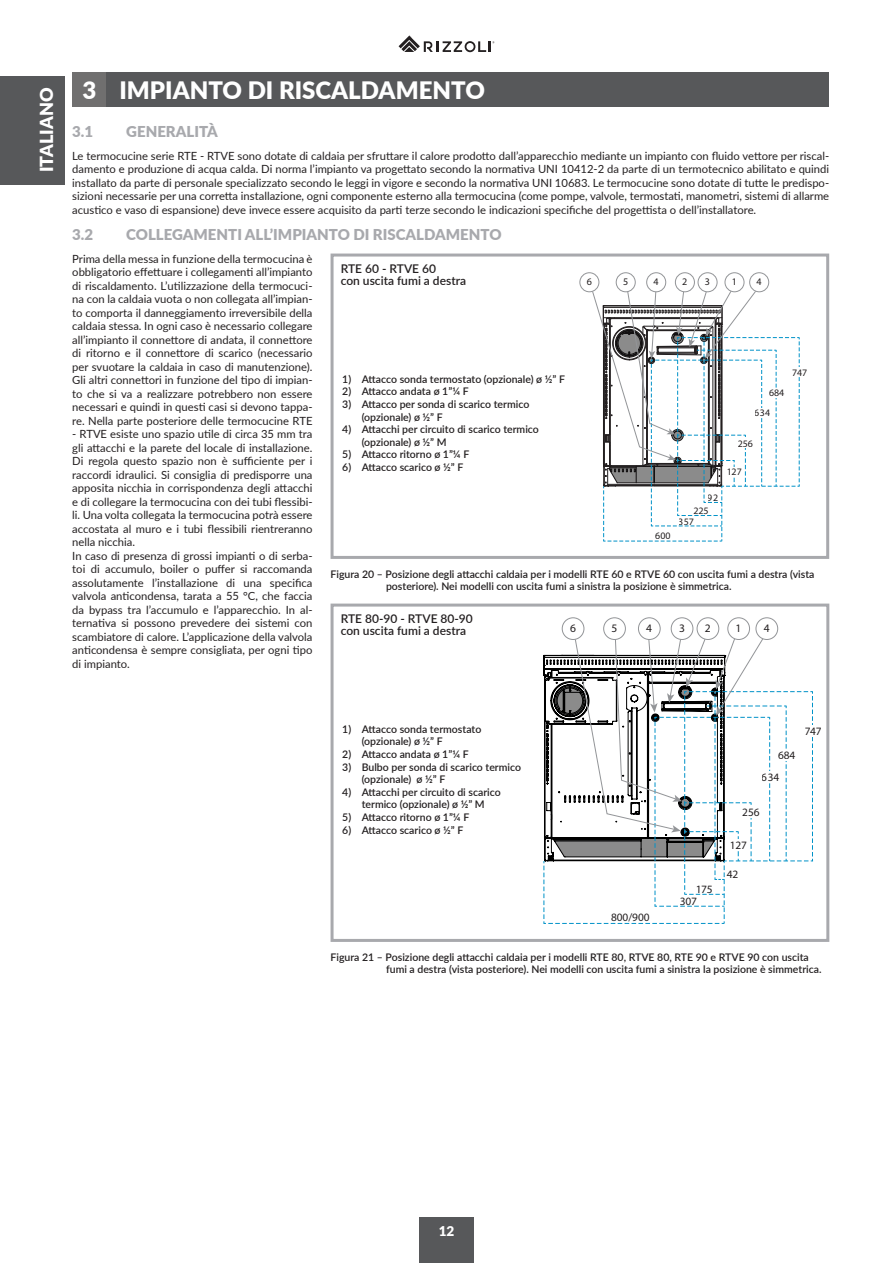
<style>
.page{position:relative;width:893px;height:1263px;background:#fff}
.page>*{position:absolute;margin:0;border:0;box-sizing:border-box;transform-origin:0 0}
.t1{font:900 24px "Lato";color:#fff}
.t2{font:900 18px "Lato";color:#fff}
.t3{font:900 15px "Lato";color:#a8a9ad}
.t4{font:900 13.5px "Lato";color:#fff}
.t5{font:600 12px "Lato";color:#231f20}
.t6{font:11.4px "Frutiger";color:#231f20}
.Normale{font:11.25px/13.5px "Lato";color:#231f20;text-align:justify}
.t7{font:11.25px/12.1px "Frutiger";color:#231f20}
.t8{font:600 10.5px/12.6px "Lato";color:#231f20}
.t9{font:10.05px "Frutiger";color:#231f20}
.t10{font:9.9px/10.6px "Frutiger";color:#231f20}
</style>
<div class="page">
<div style="left:0;top:76px;width:64px;height:108px;background:#57585a"></div>
<div style="left:419px;top:1217px;width:54px;height:46px;background:#57585a"></div>
<svg style="left:399px;top:36px;width:95px;height:16px"></svg>
<div style="left:72px;top:72px;width:35px;height:34px;background:#706f6f"></div>
<div style="left:107px;top:72px;width:722px;height:34px;background:#57585a"></div>
<div style="left:331px;top:254px;width:498px;height:305px;border:3px solid #a8a9ad"></div>
<div style="left:579px;top:272px;width:20px;height:20px;border:1px solid #939598;border-radius:50%"></div>
<div style="left:616px;top:272px;width:20px;height:20px;border:1px solid #939598;border-radius:50%"></div>
<div style="left:675px;top:272px;width:20px;height:20px;border:1px solid #939598;border-radius:50%"></div>
<div style="left:698px;top:272px;width:19px;height:20px;border:1px solid #939598;border-radius:50%"></div>
<div style="left:725px;top:272px;width:19px;height:20px;border:1px solid #939598;border-radius:50%"></div>
<div style="left:749px;top:272px;width:20px;height:20px;border:1px solid #939598;border-radius:50%"></div>
<div style="left:646px;top:272px;width:20px;height:20px;border:1px solid #939598;border-radius:50%"></div>
<svg style="left:592px;top:290px;width:208px;height:252px"></svg>
<div style="left:331px;top:604px;width:498px;height:338px;border:3px solid #a8a9ad"></div>
<div style="left:562px;top:617px;width:22px;height:23px;border:1px solid #939598;border-radius:50%"></div>
<div style="left:603px;top:617px;width:23px;height:23px;border:1px solid #939598;border-radius:50%"></div>
<div style="left:671px;top:617px;width:22px;height:23px;border:1px solid #939598;border-radius:50%"></div>
<div style="left:697px;top:617px;width:22px;height:23px;border:1px solid #939598;border-radius:50%"></div>
<div style="left:727px;top:617px;width:23px;height:23px;border:1px solid #939598;border-radius:50%"></div>
<div style="left:755px;top:617px;width:23px;height:23px;border:1px solid #939598;border-radius:50%"></div>
<div style="left:638px;top:617px;width:23px;height:23px;border:1px solid #939598;border-radius:50%"></div>
<svg style="left:543px;top:638px;width:270px;height:286px"></svg>
<div style="left:728px;top:839px;width:21px;height:11px;background:#fff"></div>
<div style="left:760px;top:771px;width:21px;height:12px;background:#fff"></div>
<div style="left:741px;top:806px;width:20px;height:12px;background:#fff"></div>
<div style="left:803px;top:725px;width:20px;height:12px;background:#fff"></div>
<div style="left:777px;top:749px;width:20px;height:11px;background:#fff"></div>
<h2 class="t2" style="left:33px;top:172px;width:86px;rotate:-90deg">ITALIANO</h2>
<p class="t1" style="left:83px;top:72px;width:15px">3</p>
<p class="t1" style="left:119px;top:72px;width:367px">IMPIANTO DI RISCALDAMENTO</p>
<p class="t3" style="left:72px;top:120px;width:22px">3.1</p>
<p class="t3" style="left:126px;top:120px;width:93px">GENERALITÀ</p>
<p class="Normale" style="left:72px;top:148px;width:758px">Le termocucine serie RTE - RTVE sono dotate di caldaia per sfruttare il calore prodotto dall’apparecchio mediante un impianto con fluido vettore per riscal&shy;damento e produzione di acqua calda. Di norma l’impianto va progettato secondo la normativa UNI 10412-2 da parte di un termotecnico abilitato e quindi installato da parte di personale specializzato secondo le leggi in vigore e secondo la normativa UNI 10683. Le termocucine sono dotate di tutte le predispo&shy;sizioni necessarie per una corretta installazione, ogni componente esterno alla termocucina (come pompe, valvole, termostati, manometri, sistemi di allarme acustico e vaso di espansione) deve invece essere acquisito da parti terze secondo le indicazioni specifiche del progettista o dell’installatore.</p>
<p class="Normale" style="left:72px;top:251px;width:242px">Prima della messa in funzione della termocucina è obbligatorio effettuare i collegamenti all’impianto di riscaldamento. L’utilizzazione della termocuci&shy;na con la caldaia vuota o non collegata all’impian&shy;to comporta il danneggiamento irreversibile della caldaia stessa. In ogni caso è necessario collegare all’impianto il connettore di andata, il connettore di ritorno e il connettore di scarico (necessario per svuotare la caldaia in caso di manutenzione).<br>Gli altri connettori in funzione del tipo di impian&shy;to che si va a realizzare potrebbero non essere necessari e quindi in questi casi si devono tappa&shy;re. Nella parte posteriore delle termocucine RTE</p>
<p class="Normale" style="left:72px;top:427px;width:242px">- RTVE esiste uno spazio utile di circa 35 mm tra gli attacchi e la parete del locale di installazione.<br>Di regola questo spazio non è sufficiente per i raccordi idraulici. Si consiglia di predisporre una apposita nicchia in corrispondenza degli attacchi e di collegare la termocucina con dei tubi flessibi&shy;li. Una volta collegata la termocucina potrà essere accostata al muro e i tubi flessibili rientreranno nella nicchia.</p>
<p class="Normale" style="left:72px;top:548px;width:242px">In caso di presenza di grossi impianti o di serba&shy;toi di accumulo, boiler o puffer si raccomanda assolutamente l’installazione di una specifica valvola anticondensa, tarata a 55 °C, che faccia da bypass tra l’accumulo e l’apparecchio. In al&shy;ternativa si possono prevedere dei sistemi con scambiatore di calore. L’applicazione della valvola anticondensa è sempre consigliata, per ogni tipo di impianto.</p>
<p class="t3" style="left:72px;top:223px;width:22px">3.2</p>
<p class="t3" style="left:126px;top:223px;width:377px">COLLEGAMENTI ALL’IMPIANTO DI RISCALDAMENTO</p>
<p class="t5" style="left:341px;top:259px;width:97px">RTE 60 - RTVE 60</p>
<p class="t5" style="left:341px;top:271px;width:127px">con uscita fumi a destra</p>
<p class="t9" style="left:623px;top:275px;width:7px">5</p>
<p class="t9" style="left:653px;top:275px;width:7px">4</p>
<p class="t9" style="left:682px;top:275px;width:7px">2</p>
<p class="t9" style="left:705px;top:275px;width:7px">3</p>
<p class="t9" style="left:732px;top:275px;width:7px">1</p>
<p class="t9" style="left:756px;top:275px;width:7px">4</p>
<p class="t9" style="left:587px;top:275px;width:7px">6</p>
<p class="t10" style="left:792px;top:367px;width:17px">747</p>
<p class="t8" style="left:342px;top:372px;width:224px">1) Attacco sonda termostato (opzionale) ø ½” F</p>
<p class="t8" style="left:342px;top:385px;width:128px">2) Attacco andata ø 1”¼ F</p>
<p class="t8" style="left:342px;top:397px;width:189px">3) Attacco per sonda di scarico termico</p>
<p class="t8" style="left:362px;top:410px;width:82px">(opzionale) ø ½” F</p>
<p class="t8" style="left:342px;top:423px;width:198px">4) Attacchi per circuito di scarico termico</p>
<p class="t8" style="left:362px;top:435px;width:86px">(opzionale) ø ½” M</p>
<p class="t8" style="left:342px;top:448px;width:129px">5) Attacco ritorno ø 1”¼ F</p>
<p class="t8" style="left:342px;top:460px;width:123px">6) Attacco scarico ø ½” F</p>
<p class="t10" style="left:769px;top:388px;width:17px">684</p>
<p class="t10" style="left:755px;top:407px;width:17px">634</p>
<p class="t10" style="left:738px;top:438px;width:17px">256</p>
<p class="t10" style="left:727px;top:467px;width:17px">127</p>
<p class="t10" style="left:708px;top:492px;width:12px">92</p>
<p class="t10" style="left:679px;top:505px;width:31px;text-indent:15px;rotate:1deg">225<br>357</p>
<p class="t10" style="left:655px;top:530px;width:17px">600</p>
<p class="t8" style="left:386px;top:567px;width:430px;text-indent:-56px">Figura 20 – Posizione degli attacchi caldaia per i modelli RTE 60 e RTVE 60 con uscita fumi a destra (vista posteriore). Nei modelli con uscita fumi a sinistra la posizione è simmetrica.</p>
<p class="t9" style="left:594px;top:568px;width:7px">6</p>
<p class="t9" style="left:631px;top:568px;width:7px">5</p>
<p class="t9" style="left:661px;top:568px;width:7px">4</p>
<p class="t9" style="left:690px;top:568px;width:7px">3</p>
<p class="t9" style="left:712px;top:568px;width:7px">2</p>
<p class="t9" style="left:739px;top:568px;width:7px">1</p>
<p class="t9" style="left:764px;top:568px;width:7px">4</p>
<p class="t7" style="left:640px;top:577px;width:19px">600</p>
<p class="t5" style="left:341px;top:609px;width:134px">RTE 80-90 - RTVE 80-90</p>
<p class="t5" style="left:341px;top:621px;width:127px">con uscita fumi a destra</p>
<p class="t6" style="left:611px;top:621px;width:7px">5</p>
<p class="t6" style="left:646px;top:621px;width:7px">4</p>
<p class="t6" style="left:679px;top:621px;width:7px">3</p>
<p class="t6" style="left:705px;top:621px;width:7px">2</p>
<p class="t6" style="left:736px;top:621px;width:7px">1</p>
<p class="t6" style="left:764px;top:621px;width:7px">4</p>
<p class="t6" style="left:570px;top:621px;width:7px">6</p>
<p class="t8" style="left:342px;top:722px;width:141px">1) Attacco sonda termostato</p>
<p class="t8" style="left:362px;top:735px;width:82px">(opzionale) ø ½” F</p>
<p class="t8" style="left:342px;top:747px;width:128px">2) Attacco andata ø 1”¼ F</p>
<p class="t8" style="left:362px;top:760px;width:161px;text-indent:-20px">3) Bulbo per sonda di scarico termico (opzionale) ø ½” F</p>
<p class="t8" style="left:342px;top:785px;width:160px;text-align:center">4) Attacchi per circuito di scarico termico (opzionale) ø ½” M</p>
<p class="t8" style="left:342px;top:810px;width:129px">5) Attacco ritorno ø 1”¼ F</p>
<p class="t8" style="left:342px;top:823px;width:123px">6) Attacco scarico ø ½” F</p>
<p class="t7" style="left:611px;top:910px;width:40px">800/900</p>
<p class="t7" style="left:680px;top:882px;width:34px;text-indent:15px;rotate:1deg">175<br>307</p>
<p class="t7" style="left:778px;top:749px;width:19px">684</p>
<p class="t7" style="left:762px;top:771px;width:19px">634</p>
<p class="t7" style="left:804px;top:725px;width:19px">747</p>
<p class="t7" style="left:742px;top:806px;width:19px">256</p>
<p class="t7" style="left:730px;top:839px;width:19px">127</p>
<p class="t7" style="left:727px;top:868px;width:13px">42</p>
<p class="t8" style="left:386px;top:950px;width:437px;text-indent:-56px">Figura 21 – Posizione degli attacchi caldaia per i modelli RTE 80, RTVE 80, RTE 90 e RTVE 90 con uscita fumi a destra (vista posteriore). Nei modelli con uscita fumi a sinistra la posizione è simmetrica.</p>
<p class="t4" style="left:439px;top:1220px;width:17px">12</p>
</div>
